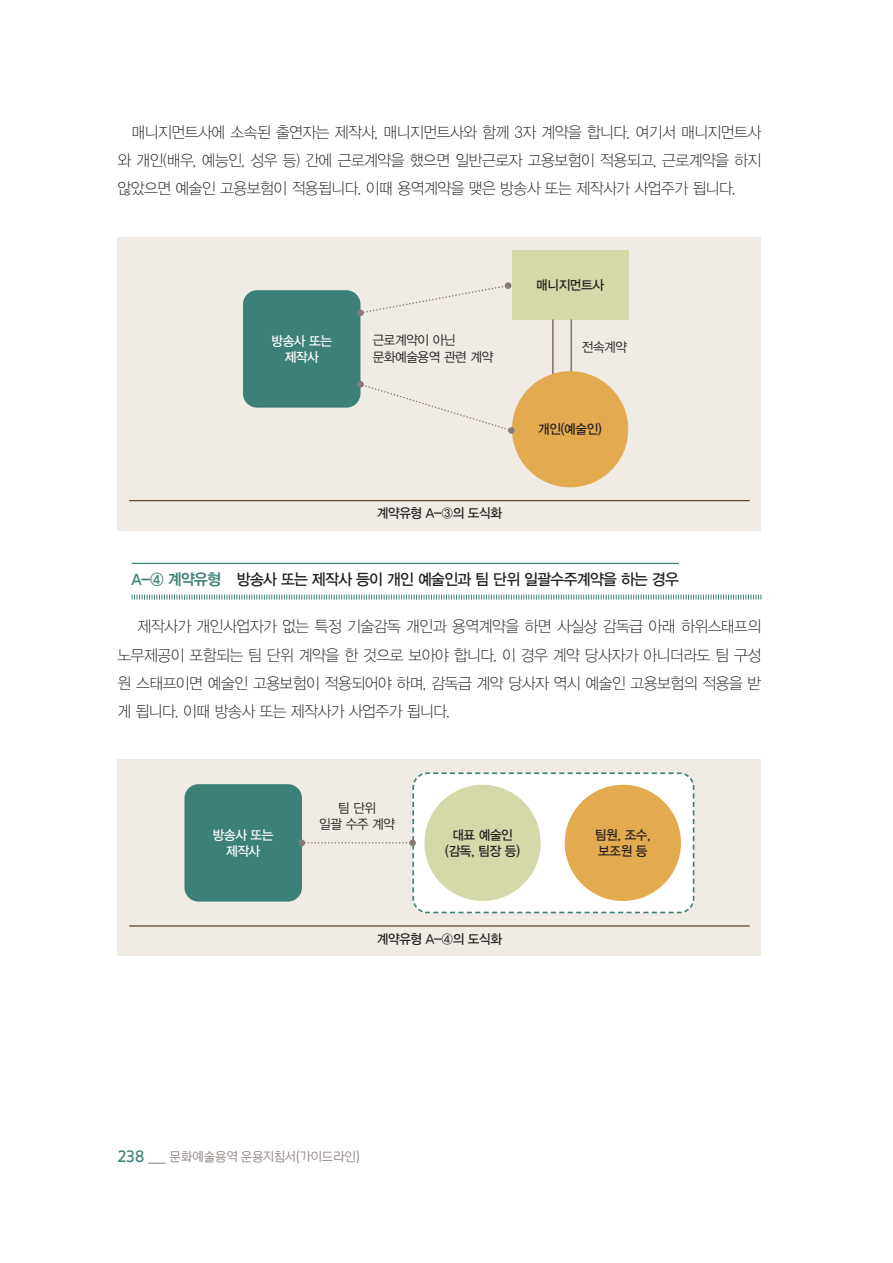
<style>
.page{position:relative;width:893px;height:1263px;background:#fff}
.page>*{position:absolute;margin:0;border:0;box-sizing:border-box;transform-origin:0 0}
.t1{font:16.5px "Arita dotum Semi Bold OTF";color:#3c8177;scale:.95 1}
.t2{font:15.75px/28.2px "YDVYGO Std 31";letter-spacing:-.03em;color:#231f20;text-align:justify;scale:.95 1}
.t3{font:15.75px "YDVYGO Std 33";letter-spacing:-.04em;color:#231f20;scale:.95 1}
.t4{font:13.2px/16.5px "YDVYGO Std 33";letter-spacing:-.03em;color:#231f20;text-align:center;scale:.95 1}
.t5{font:13.2px/16.5px "YDVYGO Std 32";letter-spacing:-.03em;color:#231f20;scale:.95 1}
.t6{font:13.2px "Arita dotum Medium OTF";letter-spacing:-.02em;color:#867b78;scale:.95 1}
.t7{font:13.2px/16.5px "YDVYGO Std 33";letter-spacing:-.03em;color:#fff;text-align:center;scale:.95 1}
.s1{font-family:"YDVYGO Std 34";color:#3c8177}
</style>
<div class="page">
<svg style="left:148px;top:1163px;width:17px;height:1px"></svg>
<hr style="left:132px;top:563px;width:547px;height:1px;background:#3c8177">
<svg style="left:131px;top:594px;width:630px;height:6px"></svg>
<div style="left:117px;top:237px;width:644px;height:293px;background:#f0ebe4"></div>
<div style="left:243px;top:290px;width:117px;height:118px;background:#3c8177;border-radius:14px"></div>
<div style="left:512px;top:250px;width:116px;height:70px;background:#d5d8a8"></div>
<svg style="left:357px;top:282px;width:155px;height:35px"></svg>
<hr style="left:552px;top:319px;width:1px;height:58px;background:#867b78">
<hr style="left:570px;top:319px;width:2px;height:58px;background:#867b78">
<hr style="left:129px;top:500px;width:620px;height:1px;background:#5f4232">
<div style="left:512px;top:371px;width:116px;height:116px;background:#e4aa4f;border-radius:50%"></div>
<svg style="left:357px;top:381px;width:158px;height:53px"></svg>
<div style="left:117px;top:760px;width:644px;height:196px;background:#f0ebe4"></div>
<div style="left:184px;top:784px;width:118px;height:118px;background:#3c8177;border-radius:14px"></div>
<svg style="left:302px;top:772px;width:393px;height:142px"></svg>
<div style="left:298px;top:840px;width:7px;height:6px;background:#867b78;border-radius:50%"></div>
<div style="left:409px;top:840px;width:7px;height:6px;background:#867b78;border-radius:50%"></div>
<hr style="left:129px;top:925px;width:620px;height:2px;background:#5f4232">
<p class="t2" style="left:117px;top:118px;width:679px;text-indent:14px">매니지먼트사에 소속된 출연자는 제작사, 매니지먼트사와 함께 3자 계약을 합니다. 여기서 매니지먼트사 와 개인(배우, 예능인, 성우 등) 간에 근로계약을 했으면 일반근로자 고용보험이 적용되고, 근로계약을 하지 않았으면 예술인 고용보험이 적용됩니다. 이때 용역계약을 맺은 방송사 또는 제작사가 사업주가 됩니다.</p>
<p class="t7" style="left:271px;top:333px;width:65px">방송사 또는 제작사</p>
<p class="t4" style="left:536px;top:277px;width:73px">매니지먼트사</p>
<p class="t5" style="left:373px;top:332px;width:128px">근로계약이 아닌 문화예술용역 관련 계약</p>
<p class="t5" style="left:582px;top:339px;width:49px">전속계약</p>
<p class="t4" style="left:377px;top:506px;width:133px">계약유형 A-③의 도식화</p>
<p class="t4" style="left:538px;top:422px;width:69px">개인(예술인)</p>
<p class="t3" style="left:132px;top:572px;width:577px"><span class="s1">A-④ 계약유형</span> 방송사 또는 제작사 등이 개인 예술인과 팀 단위 일괄수주계약을 하는 경우</p>
<p class="t2" style="left:117px;top:613px;width:679px;text-indent:20px">제작사가 개인사업자가 없는 특정 기술감독 개인과 용역계약을 하면 사실상 감독급 아래 하위스태프의 노무제공이 포함되는 팀 단위 계약을 한 것으로 보아야 합니다. 이 경우 계약 당사자가 아니더라도 팀 구성 원 스태프이면 예술인 고용보험이 적용되어야 하며, 감독급 계약 당사자 역시 예술인 고용보험의 적용을 받 게 됩니다. 이때 방송사 또는 제작사가 사업주가 됩니다.</p>
<p class="t5" style="left:319px;top:800px;width:81px;text-align:center">팀 단위<br>일괄 수주 계약</p>
<p class="t7" style="left:213px;top:827px;width:65px">방송사 또는 제작사</p>
<p class="t4" style="left:445px;top:827px;width:80px">대표 예술인 (감독, 팀장 등)</p>
<p class="t4" style="left:595px;top:827px;width:60px;text-align:left">팀원, 조수, 보조원 등</p>
<p class="t4" style="left:377px;top:931px;width:133px">계약유형 A-④의 도식화</p>
<p class="t1" style="left:117px;top:1147px;width:30px">238</p>
<p class="t6" style="left:169px;top:1149px;width:202px">문화예술용역 운용지침서(가이드라인)</p>
</div>
